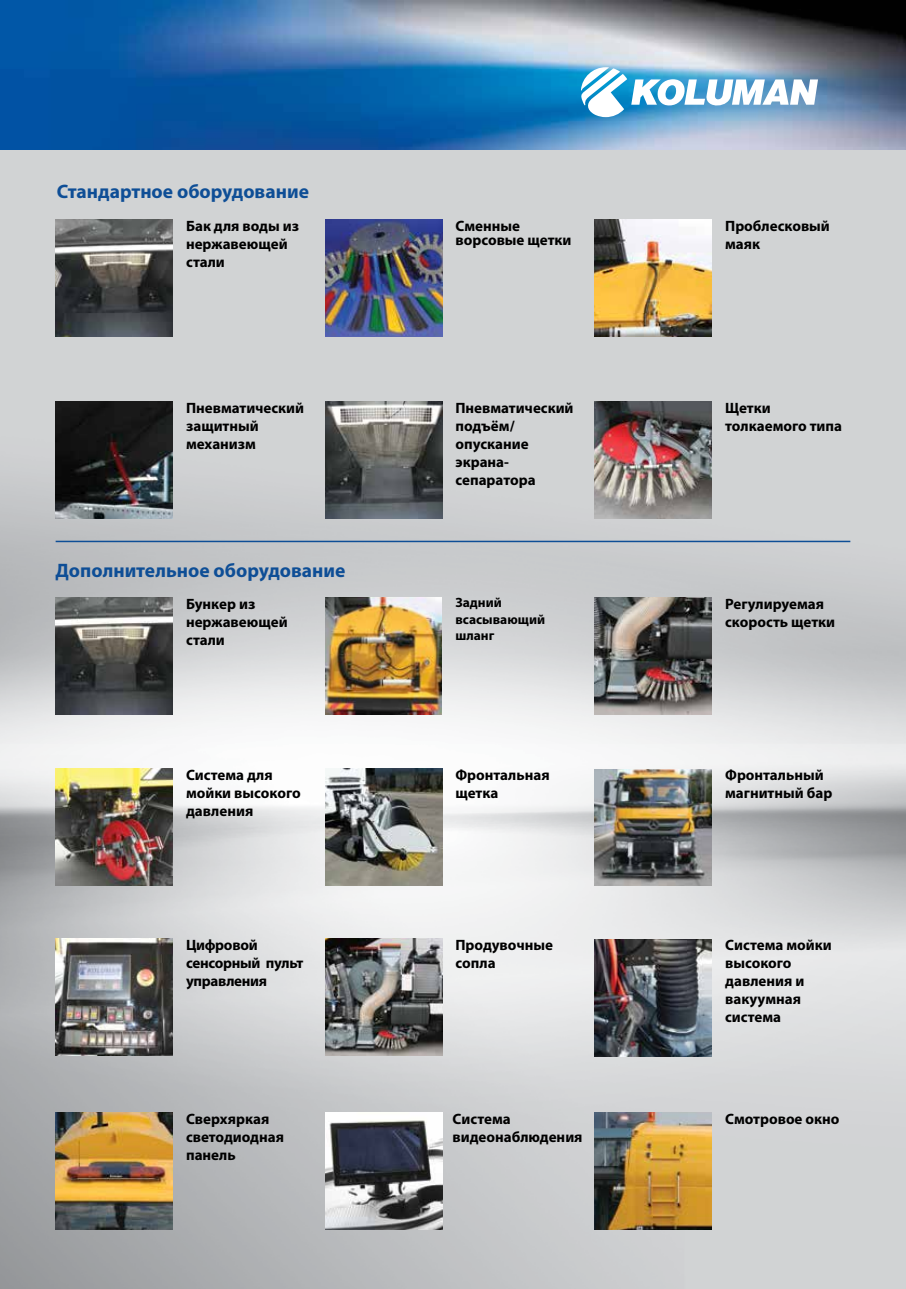
<style>
.page{position:relative;width:906px;height:1289px;background:#fff}
.page>*{position:absolute;margin:0;border:0;box-sizing:border-box;transform-origin:0 0}
.t1{font:700 19.5px "Myriad Pro";color:#0e4e96}
.t2{font:700 15px/18px "Myriad Pro";color:#000}
.t3{font:700 15px/18px "Myriad Pro";letter-spacing:-.02em;color:#000}
.t4{font:700 13.5px/16.2px "Myriad Pro";color:#000}
</style>
<div class="page">
<img style="left:0;top:0;width:906px;height:1288px">
<svg style="left:581px;top:67px;width:237px;height:50px"></svg>
<hr style="left:56px;top:540px;width:794px;height:2px;background:#0e4e96">
<img style="left:56px;top:219px;width:116px;height:117px">
<img style="left:56px;top:401px;width:116px;height:117px">
<img style="left:56px;top:597px;width:116px;height:117px">
<img style="left:56px;top:768px;width:116px;height:117px">
<img style="left:325px;top:401px;width:117px;height:117px">
<img style="left:325px;top:597px;width:117px;height:117px">
<img style="left:325px;top:1112px;width:117px;height:117px">
<img style="left:594px;top:219px;width:117px;height:117px">
<img style="left:594px;top:401px;width:117px;height:117px">
<img style="left:594px;top:1112px;width:117px;height:117px">
<img style="left:594px;top:597px;width:117px;height:117px">
<img style="left:56px;top:1112px;width:116px;height:117px">
<img style="left:56px;top:938px;width:116px;height:117px">
<img style="left:594px;top:769px;width:117px;height:116px">
<img style="left:325px;top:938px;width:117px;height:117px">
<img style="left:594px;top:939px;width:117px;height:117px">
<img style="left:325px;top:219px;width:117px;height:117px">
<img style="left:325px;top:768px;width:117px;height:117px">
<h1 class="t1" style="left:57px;top:178px;width:254px">Стандартное оборудование</h1>
<p class="t2" style="left:186px;top:216px;width:114px">Бак для воды из нержавеющей стали</p>
<p class="t2" style="left:186px;top:398px;width:120px">Пневматический защитный механизм</p>
<h1 class="t1" style="left:56px;top:558px;width:291px">Дополнительное оборудование</h1>
<p class="t2" style="left:186px;top:594px;width:103px">Бункер из нержавеющей стали</p>
<p class="t2" style="left:186px;top:765px;width:116px">Система для мойки высокого давления</p>
<p class="t3" style="left:186px;top:935px;width:119px">Цифровой сенсорный пульт управления</p>
<p class="t2" style="left:186px;top:1109px;width:100px">Сверхяркая светодиодная панель</p>
<p class="t2" style="left:455px;top:218px;width:117px;line-height:14.2px">Сменные ворсовые щетки</p>
<p class="t2" style="left:455px;top:398px;width:120px">Пневматический подъём/ опускание экрана&shy;сепаратора</p>
<p class="t4" style="left:455px;top:594px;width:91px">Задний всасывающий шланг</p>
<p class="t2" style="left:725px;top:216px;width:106px">Проблесковый маяк</p>
<p class="t2" style="left:725px;top:398px;width:118px">Щетки толкаемого типа</p>
<p class="t2" style="left:725px;top:594px;width:111px">Регулируемая скорость щетки</p>
<p class="t2" style="left:455px;top:765px;width:96px">Фронтальная щетка</p>
<p class="t2" style="left:725px;top:765px;width:109px">Фронтальный магнитный бар</p>
<p class="t2" style="left:455px;top:935px;width:99px">Продувочные сопла</p>
<p class="t2" style="left:725px;top:935px;width:108px">Система мойки высокого давления и вакуумная система</p>
<p class="t2" style="left:452px;top:1109px;width:131px">Система видеонаблюдения</p>
<p class="t2" style="left:725px;top:1109px;width:116px">Смотровое окно</p>
</div>
